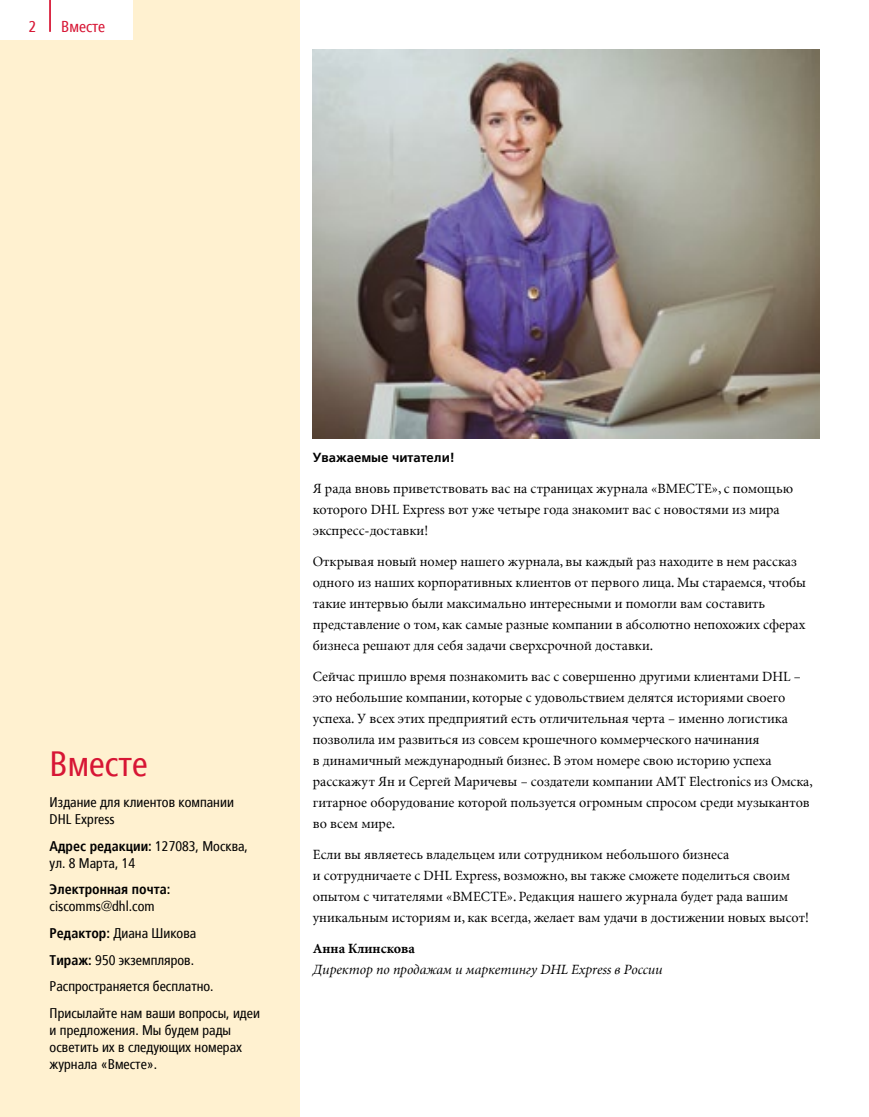
<style>
.page{position:relative;width:869px;height:1117px;background:#fff}
.page>*{position:absolute;margin:0;border:0;box-sizing:border-box;transform-origin:0 0}
.t1{font:condensed 35px "Frutiger LTCYR";color:#d71635}
.t2{font:condensed 15.75px "Frutiger LTCYR";color:#d71635}
.t3{font:14px/21px "Minion CYR";color:#000}
.t4{font:condensed 14px/16.8px "Frutiger LTCYR";color:#000}
.t5{font:italic 14px "Minion CYR";color:#000}
.t6{font:700 condensed 14px "Frutiger LTCYR";color:#000}
.t7{font:700 14px "Minion CYR";color:#000}
.t8{font:700 13.12px "Frutiger LTCYR";color:#000}
.s1{font-weight:700}
</style>
<div class="page">
<div style="left:0;top:0;width:299px;height:1116px;background:#fff1d0"></div>
<div style="left:0;top:0;width:133px;height:40px;background:#fff"></div>
<hr style="left:49px;top:0;width:2px;height:32px;background:#d71635">
<img style="left:313px;top:50px;width:505px;height:388px">
<p class="t2" style="left:29px;top:18px;width:9px">2</p>
<p class="t2" style="left:61px;top:18px;width:46px">Вместе</p>
<h1 class="t1" style="left:50px;top:744px;width:99px">Вместе</h1>
<p class="t4" style="left:50px;top:794px;width:186px">Издание для клиентов компании<br>DHL Express</p>
<p class="t4" style="left:50px;top:837px;width:200px"><span class="s1">Адрес редакции:</span> 127083, Москва, ул. 8 Марта, 14</p>
<p class="t6" style="left:50px;top:881px;width:122px">Электронная почта:</p>
<p class="t4" style="left:50px;top:893px;width:212px;line-height:26.8px">ciscomms@dhl.com<br><span class="s1">Редактор:</span> Диана Шикова<br><span class="s1">Тираж:</span> 950 экземпляров.<br>Распространяется бесплатно.<br>Присылайте нам ваши вопросы, идеи</p>
<p class="t4" style="left:50px;top:1021px;width:194px">и предложения. Мы будем рады осветить их в следующих номерах журнала «Вместе».</p>
<p class="t8" style="left:313px;top:450px;width:144px">Уважаемые читатели!</p>
<p class="t3" style="left:313px;top:477px;width:481px">Я рада вновь приветствовать вас на страницах журнала «ВМЕСТЕ», с помощью которого DHL Express вот уже четыре года знакомит вас с новостями из мира экспресс-доставки!</p>
<p class="t3" style="left:313px;top:550px;width:494px">Открывая новый номер нашего журнала, вы каждый раз находите в нем рассказ одного из наших корпоративных клиентов от первого лица. Мы стараемся, чтобы такие интервью были максимально интересными и помогли вам составить представление о том, как самые разные компании в абсолютно непохожих сферах бизнеса решают для себя задачи сверхсрочной доставки.</p>
<p class="t3" style="left:313px;top:665px;width:501px">Сейчас пришло время познакомить вас с совершенно другими клиентами DHL – это небольшие компании, которые с удовольствием делятся историями своего успеха. У всех этих предприятий есть отличительная черта – именно логистика позволила им развиться из совсем крошечного коммерческого начинания<br>в динамичный международный бизнес. В этом номере свою историю успеха расскажут Ян и Сергей Маричевы – создатели компании AMT Electronics из Омска, гитарное оборудование которой пользуется огромным спросом среди музыкантов во всем мире.</p>
<p class="t3" style="left:313px;top:843px;width:497px">Если вы являетесь владельцем или сотрудником небольшого бизнеса<br>и сотрудничаете с DHL Express, возможно, вы также сможете поделиться своим опытом с читателями «ВМЕСТЕ». Редакция нашего журнала будет рада вашим уникальным историям и, как всегда, желает вам удачи в достижении новых высот!</p>
<p class="t7" style="left:313px;top:939px;width:104px">Анна Клинскова</p>
<p class="t5" style="left:313px;top:960px;width:351px">Директор по продажам и маркетингу DHL Express в России</p>
</div>
